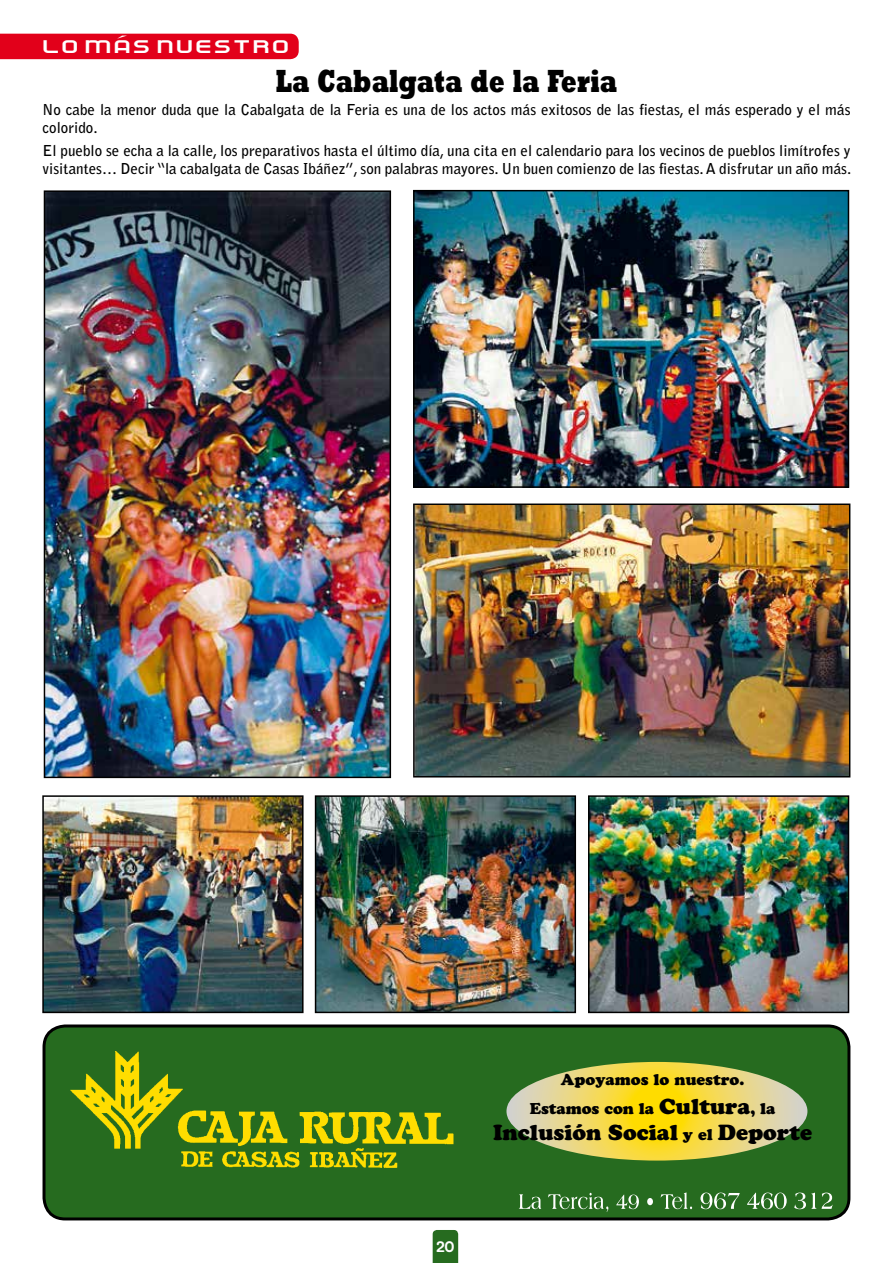
<style>
.page{position:relative;width:893px;height:1263px;background:#fff}
.page>*{position:absolute;margin:0;border:0;box-sizing:border-box;transform-origin:0 0}
.t1{font:800 32.55px "Rockwell";color:#000;scale:.71 1}
.t2{font:24.75px "Empire Builder Document";letter-spacing:.04em;color:#fff;scale:1.27 1}
.t3{font:900 21.6px "Cooper";color:#000}
.t4{font:900 15.6px/29.1px "Cooper";color:#000;text-align:center}
.t5{font:700 15px/18px "Bell Gothic Std";color:#000}
.t6{font:700 13.5px "Rocko FLF";color:#fff}
.s1{font-size:21.6px}
.s2{font-size:15.6px}
</style>
<div class="page">
<div style="left:0;top:34px;width:299px;height:25px;background:#e2001a"></div>
<svg style="left:433px;top:1230px;width:25px;height:33px"></svg>
<div style="left:44px;top:1026px;width:805px;height:193px;background:#266b1f;border-radius:21px"></div>
<div style="left:43px;top:1024px;width:807px;height:196px;border:3px solid #000;border-radius:21px"></div>
<img style="left:186px;top:1110px;width:268px;height:36px">
<img style="left:181px;top:1148px;width:217px;height:20px">
<img style="left:70px;top:1051px;width:116px;height:101px">
<svg style="left:519px;top:1192px;width:313px;height:20px"></svg>
<svg style="left:506px;top:1062px;width:301px;height:98px"></svg>
<img style="left:416px;top:193px;width:430px;height:292px">
<div style="left:413px;top:190px;width:436px;height:298px;border:2px solid #000"></div>
<img style="left:47px;top:193px;width:341px;height:582px">
<div style="left:44px;top:190px;width:347px;height:588px;border:2px solid #000"></div>
<img style="left:45px;top:798px;width:256px;height:212px">
<div style="left:42px;top:795px;width:262px;height:218px;border:2px solid #000"></div>
<img style="left:591px;top:798px;width:255px;height:212px">
<div style="left:588px;top:795px;width:261px;height:218px;border:2px solid #000"></div>
<img style="left:318px;top:798px;width:255px;height:212px">
<div style="left:315px;top:795px;width:261px;height:218px;border:2px solid #000"></div>
<img style="left:416px;top:506px;width:431px;height:268px">
<div style="left:413px;top:503px;width:437px;height:274px;border:2px solid #000"></div>
<h2 class="t2" style="left:42px;top:32px;width:197px">lo más nuestro</h2>
<h1 class="t1" style="left:276px;top:61px;width:482px">La Cabalgata de la Feria</h1>
<p class="t5" style="left:43px;top:101px;width:810px">No cabe la menor duda que la Cabalgata de la Feria es una de los actos más exitosos de las fiestas, el más esperado y el más colorido.</p>
<p class="t5" style="left:43px;top:141px;width:810px">El pueblo se echa a la calle, los preparativos hasta el último día, una cita en el calendario para los vecinos de pueblos limítrofes y visitantes… Decir “la cabalgata de Casas Ibáñez”, son palabras mayores. Un buen comienzo de las fiestas. A disfrutar un año más.</p>
<p class="t6" style="left:437px;top:1237px;width:19px">20</p>
<p class="t4" style="left:530px;top:1065px;width:247px">Apoyamos lo nuestro.<br>Estamos con la <span class="s1">Cultura</span>, la</p>
<h3 class="t3" style="left:493px;top:1119px;width:320px">Inclusión Social <span class="s2">y el</span> Deporte</h3>
</div>
